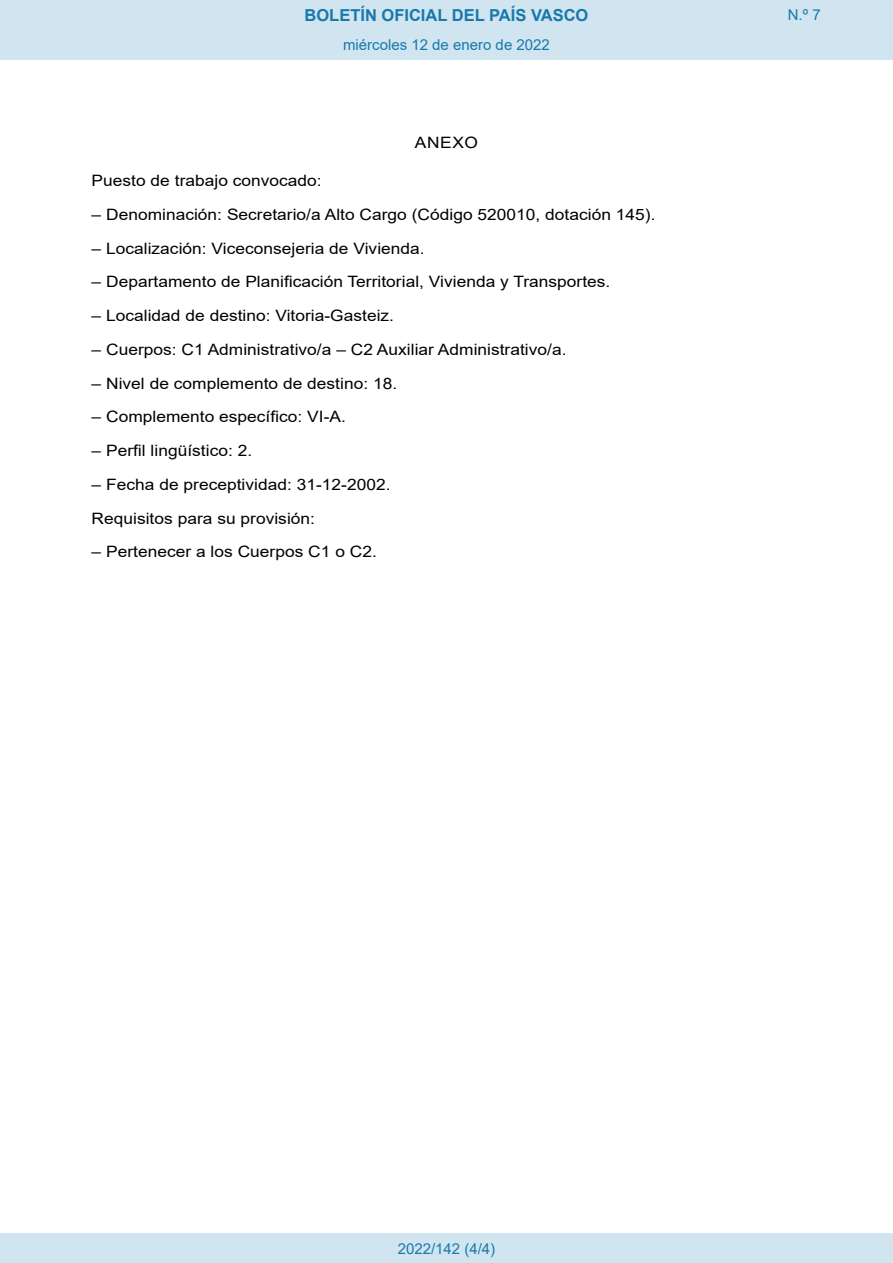
<style>
.page{position:relative;width:893px;height:1263px;background:#fff}
.page>*{position:absolute;margin:0;border:0;box-sizing:border-box;transform-origin:0 0}
.t1{font:700 16.5px "Arial";color:#1879ad}
.BOPVDetalle{font:15.6px "Arial";color:#000;scale:1.11 1}
.BOPVClave{font:15.6px "Arial";letter-spacing:.035em;color:#000;scale:1.11 1}
.Paginacion_Centro{font:15px "Arial";color:#1879ad}
</style>
<div class="page">
<div style="left:0;top:0;width:893px;height:60px;background:#d0e5f0"></div>
<div style="left:0;top:1233px;width:893px;height:30px;background:#d0e5f0"></div>
<p class="t1" style="left:305px;top:3px;width:285px">BOLETÍN OFICIAL DEL PAÍS VASCO</p>
<p class="Paginacion_Centro" style="left:343px;top:35px;width:208px">miércoles 12 de enero de 2022</p>
<p class="BOPVClave" style="left:415px;top:132px;width:58px">ANEXO</p>
<p class="BOPVDetalle" style="left:92px;top:170px;width:209px">Puesto de trabajo convocado:</p>
<p class="BOPVDetalle" style="left:92px;top:204px;width:509px">– Denominación: Secretario/a Alto Cargo (Código 520010, dotación 145).</p>
<p class="BOPVDetalle" style="left:92px;top:237px;width:302px">– Localización: Viceconsejeria de Vivienda.</p>
<p class="BOPVDetalle" style="left:92px;top:271px;width:469px">– Departamento de Planificación Territorial, Vivienda y Transportes.</p>
<p class="BOPVDetalle" style="left:92px;top:305px;width:274px">– Localidad de destino: Vitoria-Gasteiz.</p>
<p class="BOPVDetalle" style="left:92px;top:339px;width:429px">– Cuerpos: C1 Administrativo/a – C2 Auxiliar Administrativo/a.</p>
<p class="BOPVDetalle" style="left:92px;top:372px;width:277px">– Nivel de complemento de destino: 18.</p>
<p class="BOPVDetalle" style="left:92px;top:406px;width:231px">– Complemento específico: VI-A.</p>
<p class="BOPVDetalle" style="left:92px;top:440px;width:146px">– Perfil lingüístico: 2.</p>
<p class="BOPVDetalle" style="left:92px;top:474px;width:271px">– Fecha de preceptividad: 31-12-2002.</p>
<p class="BOPVDetalle" style="left:92px;top:507px;width:203px">Requisitos para su provisión:</p>
<p class="BOPVDetalle" style="left:92px;top:541px;width:258px">– Pertenecer a los Cuerpos C1 o C2.</p>
<p class="Paginacion_Centro" style="left:788px;top:5px;width:34px">N.º 7</p>
<p class="Paginacion_Centro" style="left:398px;top:1238px;width:99px">2022/142 (4/4)</p>
</div>
